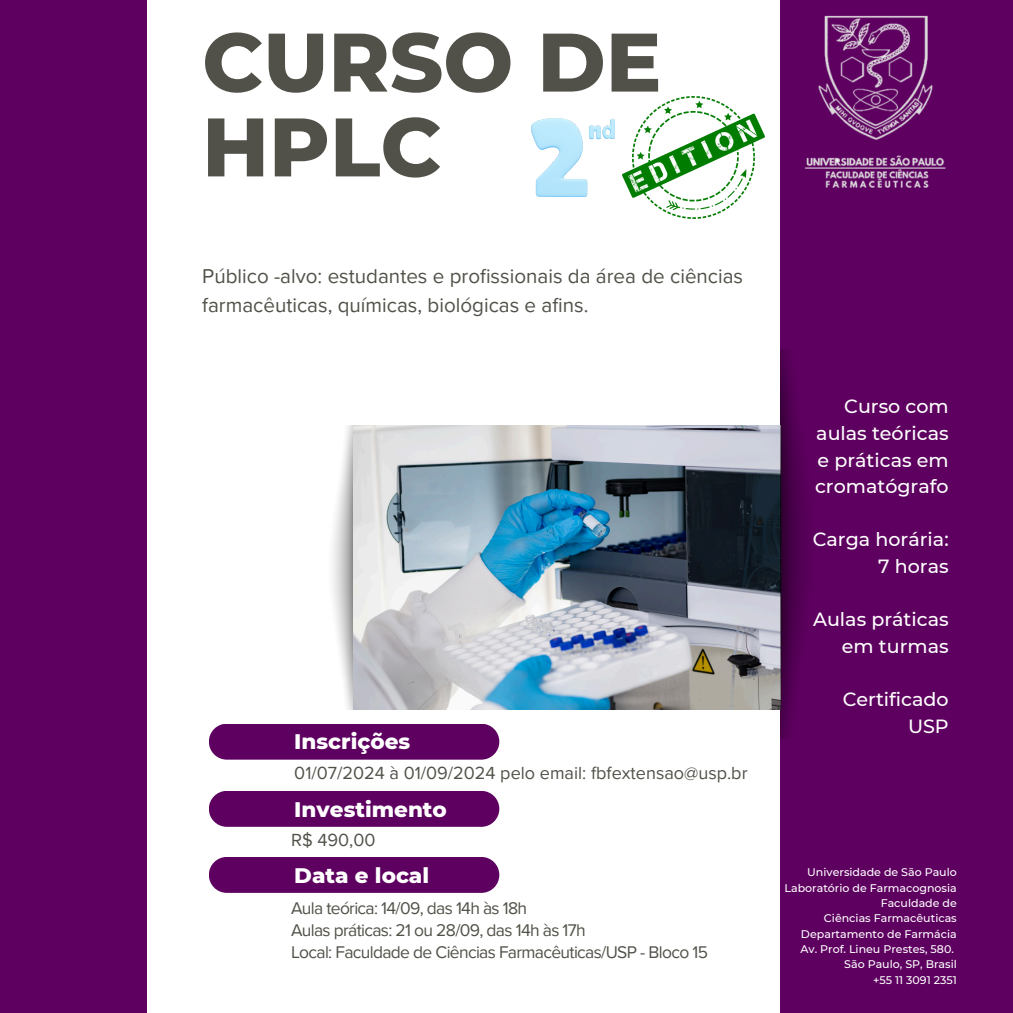
<style>
.page{position:relative;width:1013px;height:1013px;background:#fff}
.page>*{position:absolute;margin:0;border:0;box-sizing:border-box;transform-origin:0 0}
.t1{font:800 82.75px/84.8px "Montserrat";color:#525149}
.t2{font:800 21.5px "Montserrat";color:#fff}
.t3{font:20.62px/28.9px "Proxima Nova";color:#525149}
.t4{font:500 19.12px/26.6px "Montserrat";color:#fff;text-align:right}
.t5{font:18px "Proxima Nova";color:#525149}
.t6{font:17.38px/22.2px "Proxima Nova";letter-spacing:-.04em;color:#525149}
.t7{font:500 11px "Montserrat";color:#fff}
</style>
<div class="page">
<img style="left:332px;top:426px;width:448px;height:284px">
<div style="left:780px;top:0;width:232px;height:1012px;background:#5e0060"></div>
<div style="left:209px;top:723px;width:290px;height:36px;background:#5e0060;border-radius:18px"></div>
<div style="left:0;top:0;width:147px;height:1012px;background:#5e0060"></div>
<div style="left:209px;top:790px;width:290px;height:36px;background:#5e0060;border-radius:18px"></div>
<div style="left:209px;top:857px;width:290px;height:35px;background:#5e0060;border-radius:18px"></div>
<img style="left:804px;top:15px;width:142px;height:173px">
<img style="left:623px;top:97px;width:141px;height:121px">
<img style="left:531px;top:118px;width:84px;height:78px">
<h1 class="t1" style="left:202px;top:20px;width:460px">CURSO DE<br>HPLC</h1>
<p class="t3" style="left:202px;top:262px;width:542px">Público -alvo: estudantes e profissionais da área de ciências farmacêuticas, químicas, biológicas e afins.</p>
<p class="t2" style="left:294px;top:728px;width:117px">Inscrições</p>
<p class="t5" style="left:294px;top:762px;width:455px">01/07/2024 à 01/09/2024 pelo email: fbfextensao@usp.br</p>
<p class="t2" style="left:294px;top:795px;width:154px">Investimento</p>
<p class="t5" style="left:291px;top:829px;width:86px">R$ 490,00</p>
<p class="t2" style="left:294px;top:861px;width:136px">Data e local</p>
<h6 class="t6" style="left:291px;top:897px;width:418px">Aula teórica: 14/09, das 14h às 18h<br>Aulas práticas: 21 ou 28/09, das 14h às 17h<br>Local: Faculdade de Ciências Farmacêuticas/USP - Bloco 15</h6>
<p class="t4" style="left:815px;top:393px;width:135px;text-align:justify;text-indent:29px">Curso com aulas teóricas e práticas em cromatógrafo</p>
<p class="t4" style="left:812px;top:526px;width:137px">Carga horária:<br>7 horas</p>
<p class="t4" style="left:813px;top:606px;width:137px">Aulas práticas em turmas</p>
<p class="t4" style="left:842px;top:686px;width:107px">Certificado<br>USP</p>
<h3 class="t7" style="left:807px;top:865px;width:151px">Universidade de São Paulo</h3>
<p class="t7" style="left:784px;top:880px;width:174px">Laboratório de Farmacognosia</p>
<p class="t7" style="left:880px;top:896px;width:78px">Faculdade de</p>
<h2 class="t7" style="left:824px;top:911px;width:134px">Ciências Farmacêuticas</h2>
<h6 class="t7" style="left:801px;top:926px;width:157px">Departamento de Farmácia</h6>
<h2 class="t7" style="left:800px;top:942px;width:155px">Av. Prof. Lineu Prestes, 580.</h2>
<h4 class="t7" style="left:844px;top:957px;width:114px">São Paulo, SP, Brasil</h4>
<h2 class="t7" style="left:873px;top:972px;width:85px">+55 11 3091 2351</h2>
</div>
